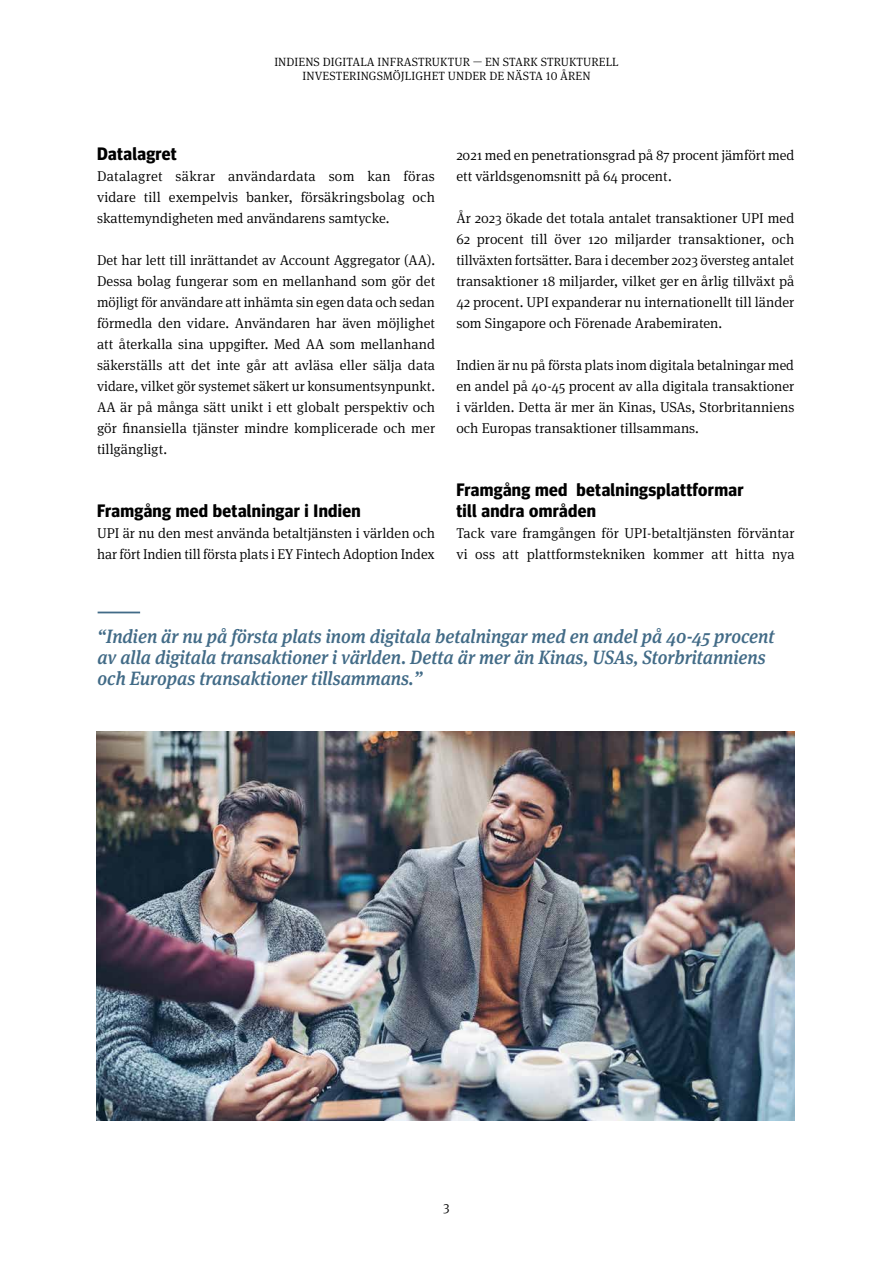
<style>
.page{position:relative;width:893px;height:1263px;background:#fff}
.page>*{position:absolute;margin:0;border:0;box-sizing:border-box;transform-origin:0 0}
.t1{font:italic 500 19.2px/21px "Meta Serif Pro";color:#426b87;scale:.93 1}
.t2{font:700 18px/21px "Meta Headline Pro";letter-spacing:.02em;color:#000}
.t3{font:300 14.25px/21px "Meta Serif Pro";color:#000;text-align:justify}
.t4{font:300 13.5px "Meta Serif Pro";color:#000}
.t5{font:300 12px/14.4px "Meta Serif Pro";letter-spacing:.01em;color:#000;text-align:center}
</style>
<div class="page">
<hr style="left:98px;top:612px;width:42px;height:1px;background:#426b87">
<img style="left:96px;top:732px;width:699px;height:389px">
<p class="t5" style="left:274px;top:54px;width:346px">INDIENS DIGITALA INFRASTRUKTUR — EN STARK STRUKTURELL<br>INVESTERINGSMÖJLIGHET UNDER DE NÄSTA 10 ÅREN</p>
<p class="t2" style="left:97px;top:142px;width:81px">Datalagret</p>
<p class="t3" style="left:97px;top:165px;width:339px">Datalagret säkrar användardata som kan föras vidare till exempelvis banker, försäkringsbolag och skattemyndigheten med användarens samtycke.</p>
<p class="t3" style="left:97px;top:249px;width:340px">Det har lett till inrättandet av Account Aggregator (AA).<br>Dessa bolag fungerar som en mellanhand som gör det möjligt för användare att inhämta sin egen data och sedan förmedla den vidare. Användaren har även möjlighet att återkalla sina uppgifter. Med AA som mellanhand säkerställs att det inte går att avläsa eller sälja data vidare, vilket gör systemet säkert ur konsumentsynpunkt.<br>AA är på många sätt unikt i ett globalt perspektiv och gör finansiella tjänster mindre komplicerade och mer tillgängligt.</p>
<p class="t2" style="left:97px;top:499px;width:265px">Framgång med betalningar i Indien</p>
<p class="t3" style="left:97px;top:522px;width:339px">UPI är nu den mest använda betaltjänsten i världen och har fört Indien till första plats i EY Fintech Adoption Index</p>
<p class="t3" style="left:456px;top:144px;width:340px">2021 med en penetrationsgrad på 87 procent jämfört med ett världsgenomsnitt på 64 procent.</p>
<p class="t3" style="left:456px;top:207px;width:340px">År 2023 ökade det totala antalet transaktioner UPI med 62 procent till över 120 miljarder transaktioner, och tillväxten fortsätter. Bara i december 2023 översteg antalet transaktioner 18 miljarder, vilket ger en årlig tillväxt på 42 procent. UPI expanderar nu internationellt till länder som Singapore och Förenade Arabemiraten.</p>
<p class="t3" style="left:456px;top:354px;width:340px">Indien är nu på första plats inom digitala betalningar med en andel på 40-45 procent av alla digitala transaktioner i världen. Detta är mer än Kinas, USAs, Storbritanniens och Europas transaktioner tillsammans.</p>
<p class="t2" style="left:456px;top:478px;width:289px">Framgång med betalningsplattformar till andra områden</p>
<p class="t3" style="left:456px;top:522px;width:340px">Tack vare framgången för UPI-betaltjänsten förväntar vi oss att plattformstekniken kommer att hitta nya</p>
<h1 class="t1" style="left:98px;top:624px;width:729px">“Indien är nu på första plats inom digitala betalningar med en andel på 40-45 procent av alla digitala transaktioner i världen. Detta är mer än Kinas, USAs, Storbritanniens och Europas transaktioner tillsammans.”</h1>
<p class="t4" style="left:443px;top:1198px;width:8px">3</p>
</div>
